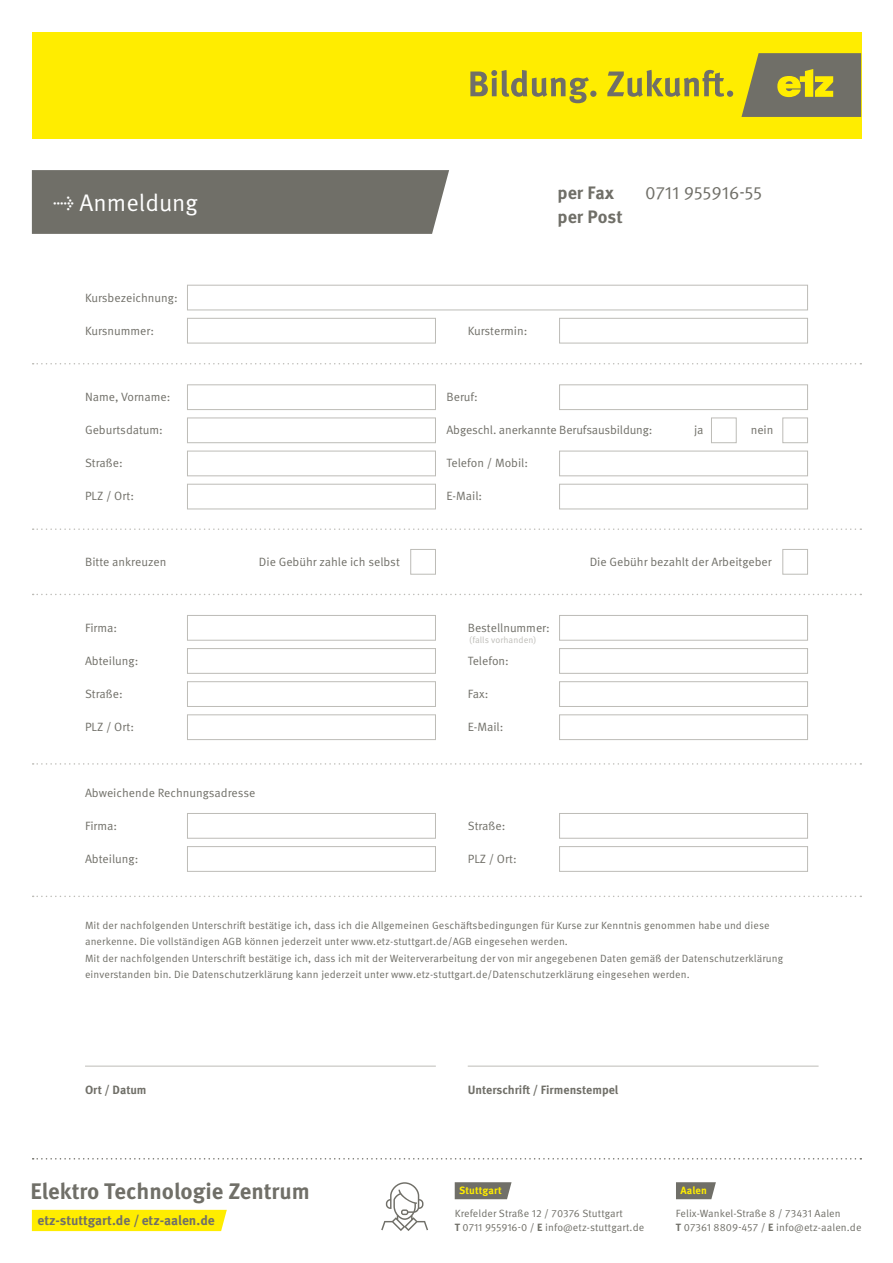
<style>
.page{position:relative;width:893px;height:1263px;background:#fff}
.page>*{position:absolute;margin:0;border:0;box-sizing:border-box;transform-origin:0 0}
.t1{font:24px "Meta OT Norm";color:#fff}
.t2{font:700 22.5px "Meta OT";color:#706f68}
.t3{font:700 18px "Meta OT";color:#706f68}
.t4{font:18px "Meta OT Norm";color:#706f68}
.t5{font:700 13.5px "Meta OT";color:#706f68}
.t6{font:12px "Meta OT Norm";color:#706f68}
.t7{font:700 12px "Meta OT";color:#706f68}
.t8{font:10.5px/16.5px "Meta OT Norm";letter-spacing:.01em;color:#706f68}
.t9{font:700 10.5px "Meta OT";letter-spacing:.01em;color:#ffed00}
.t10{font:9px "Meta OT Norm";letter-spacing:.01em;color:#bdbcb7}
.s1{font-family:"Meta OT";font-weight:700}
</style>
<div class="page">
<div style="left:32px;top:32px;width:829px;height:106px;background:#ffed00"></div>
<svg style="left:741px;top:53px;width:120px;height:64px"></svg>
<svg style="left:470px;top:70px;width:263px;height:33px"></svg>
<svg style="left:33px;top:528px;width:828px;height:2px"></svg>
<svg style="left:33px;top:363px;width:828px;height:1px"></svg>
<svg style="left:33px;top:594px;width:828px;height:1px"></svg>
<svg style="left:33px;top:763px;width:828px;height:2px"></svg>
<svg style="left:33px;top:896px;width:828px;height:1px"></svg>
<div style="left:187px;top:318px;width:249px;height:25px;border:1px solid #bdbcb7"></div>
<div style="left:559px;top:318px;width:249px;height:25px;border:1px solid #bdbcb7"></div>
<div style="left:187px;top:384px;width:249px;height:26px;border:1px solid #bdbcb7"></div>
<div style="left:559px;top:384px;width:249px;height:26px;border:1px solid #bdbcb7"></div>
<div style="left:187px;top:418px;width:249px;height:25px;border:1px solid #bdbcb7"></div>
<div style="left:782px;top:418px;width:26px;height:25px;border:1px solid #bdbcb7"></div>
<div style="left:711px;top:418px;width:26px;height:25px;border:1px solid #bdbcb7"></div>
<div style="left:187px;top:451px;width:249px;height:25px;border:1px solid #bdbcb7"></div>
<div style="left:559px;top:451px;width:249px;height:25px;border:1px solid #bdbcb7"></div>
<div style="left:187px;top:484px;width:249px;height:25px;border:1px solid #bdbcb7"></div>
<div style="left:559px;top:484px;width:249px;height:25px;border:1px solid #bdbcb7"></div>
<div style="left:187px;top:615px;width:249px;height:26px;border:1px solid #bdbcb7"></div>
<div style="left:559px;top:615px;width:249px;height:26px;border:1px solid #bdbcb7"></div>
<div style="left:187px;top:648px;width:249px;height:26px;border:1px solid #bdbcb7"></div>
<div style="left:559px;top:648px;width:249px;height:26px;border:1px solid #bdbcb7"></div>
<div style="left:187px;top:681px;width:249px;height:26px;border:1px solid #bdbcb7"></div>
<div style="left:559px;top:681px;width:249px;height:26px;border:1px solid #bdbcb7"></div>
<div style="left:187px;top:714px;width:249px;height:26px;border:1px solid #bdbcb7"></div>
<div style="left:559px;top:714px;width:249px;height:26px;border:1px solid #bdbcb7"></div>
<div style="left:187px;top:813px;width:249px;height:26px;border:1px solid #bdbcb7"></div>
<div style="left:559px;top:813px;width:249px;height:26px;border:1px solid #bdbcb7"></div>
<div style="left:187px;top:846px;width:249px;height:26px;border:1px solid #bdbcb7"></div>
<div style="left:559px;top:846px;width:249px;height:26px;border:1px solid #bdbcb7"></div>
<div style="left:32px;top:170px;width:417px;height:64px;background:#706f68"></div>
<div style="left:410px;top:549px;width:26px;height:26px;border:1px solid #bdbcb7"></div>
<div style="left:782px;top:549px;width:26px;height:26px;border:1px solid #bdbcb7"></div>
<hr style="left:85px;top:1066px;width:351px;height:1px;background:#bdbcb7">
<hr style="left:468px;top:1066px;width:351px;height:1px;background:#bdbcb7">
<svg style="left:33px;top:1158px;width:828px;height:1px"></svg>
<div style="left:32px;top:1210px;width:195px;height:21px;background:#ffed00"></div>
<svg style="left:455px;top:1182px;width:57px;height:17px"></svg>
<svg style="left:676px;top:1182px;width:40px;height:17px"></svg>
<svg style="left:381px;top:1182px;width:47px;height:49px"></svg>
<div style="left:187px;top:285px;width:621px;height:25px;border:1px solid #bdbcb7"></div>
<h1 class="t1" style="left:53px;top:188px;width:146px">→ Anmeldung</h1>
<p class="t6" style="left:85px;top:290px;width:94px">Kursbezeichnung:</p>
<p class="t6" style="left:85px;top:323px;width:71px">Kursnummer:</p>
<p class="t6" style="left:85px;top:389px;width:87px">Name, Vorname:</p>
<p class="t6" style="left:85px;top:422px;width:79px">Geburtsdatum:</p>
<p class="t6" style="left:85px;top:455px;width:39px">Straße:</p>
<p class="t6" style="left:85px;top:488px;width:50px">PLZ / Ort:</p>
<h3 class="t3" style="left:558px;top:181px;width:58px">per Fax</h3>
<h3 class="t4" style="left:645px;top:182px;width:119px">0711 955916-55</h3>
<h3 class="t3" style="left:558px;top:205px;width:67px">per Post</h3>
<p class="t6" style="left:468px;top:323px;width:61px">Kurstermin:</p>
<p class="t6" style="left:446px;top:389px;width:33px">Beruf:</p>
<p class="t6" style="left:446px;top:422px;width:207px">Abgeschl. anerkannte Berufsausbildung:</p>
<p class="t6" style="left:694px;top:422px;width:11px">ja</p>
<p class="t6" style="left:751px;top:422px;width:24px">nein</p>
<p class="t6" style="left:446px;top:455px;width:83px">Telefon / Mobil:</p>
<p class="t6" style="left:446px;top:488px;width:37px">E-Mail:</p>
<p class="t6" style="left:85px;top:554px;width:83px">Bitte ankreuzen</p>
<p class="t6" style="left:259px;top:554px;width:142px">Die Gebühr zahle ich selbst</p>
<p class="t6" style="left:590px;top:554px;width:184px">Die Gebühr bezahlt der Arbeitgeber</p>
<p class="t6" style="left:85px;top:620px;width:34px">Firma:</p>
<p class="t6" style="left:85px;top:653px;width:55px">Abteilung:</p>
<p class="t6" style="left:85px;top:686px;width:39px">Straße:</p>
<p class="t6" style="left:85px;top:719px;width:50px">PLZ / Ort:</p>
<p class="t6" style="left:85px;top:785px;width:172px">Abweichende Rechnungsadresse</p>
<p class="t6" style="left:85px;top:818px;width:34px">Firma:</p>
<p class="t6" style="left:85px;top:851px;width:55px">Abteilung:</p>
<p class="t6" style="left:468px;top:620px;width:84px">Bestellnummer:</p>
<p class="t6" style="left:468px;top:653px;width:43px">Telefon:</p>
<p class="t6" style="left:468px;top:686px;width:22px">Fax:</p>
<p class="t6" style="left:468px;top:719px;width:37px">E-Mail:</p>
<p class="t10" style="left:469px;top:634px;width:69px">(falls vorhanden)</p>
<p class="t6" style="left:468px;top:818px;width:39px">Straße:</p>
<p class="t6" style="left:468px;top:851px;width:50px">PLZ / Ort:</p>
<p class="t8" style="left:85px;top:917px;width:699px">Mit der nachfolgenden Unterschrift bestätige ich, dass ich die Allgemeinen Geschäftsbedingungen für Kurse zur Kenntnis genommen habe und diese anerkenne. Die vollständigen AGB können jederzeit unter www.etz-stuttgart.de/AGB eingesehen werden.<br>Mit der nachfolgenden Unterschrift bestätige ich, dass ich mit der Weiterverarbeitung der von mir angegebenen Daten gemäß der Datenschutzerklärung einverstanden bin. Die Datenschutzerklärung kann jederzeit unter www.etz-stuttgart.de/Datenschutzerklärung eingesehen werden.</p>
<p class="t7" style="left:85px;top:1082px;width:63px">Ort / Datum</p>
<p class="t7" style="left:468px;top:1082px;width:152px">Unterschrift / Firmenstempel</p>
<h2 class="t2" style="left:30px;top:1177px;width:281px">Elektro Technologie Zentrum</h2>
<p class="t5" style="left:37px;top:1211px;width:179px">etz-stuttgart.de / etz-aalen.de</p>
<p class="t9" style="left:459px;top:1184px;width:44px">Stuttgart</p>
<p class="t8" style="left:455px;top:1206px;width:191px;line-height:14.2px">Krefelder Straße 12 / 70376 Stuttgart<br><span class="s1">T</span> 0711 955916-0 / <span class="s1">E</span> info@etz-stuttgart.de</p>
<p class="t9" style="left:680px;top:1184px;width:28px">Aalen</p>
<p class="t8" style="left:676px;top:1206px;width:187px;line-height:14.2px">Felix-Wankel-Straße 8 / 73431 Aalen<br><span class="s1">T</span> 07361 8809-457 / <span class="s1">E</span> info@etz-aalen.de</p>
</div>
